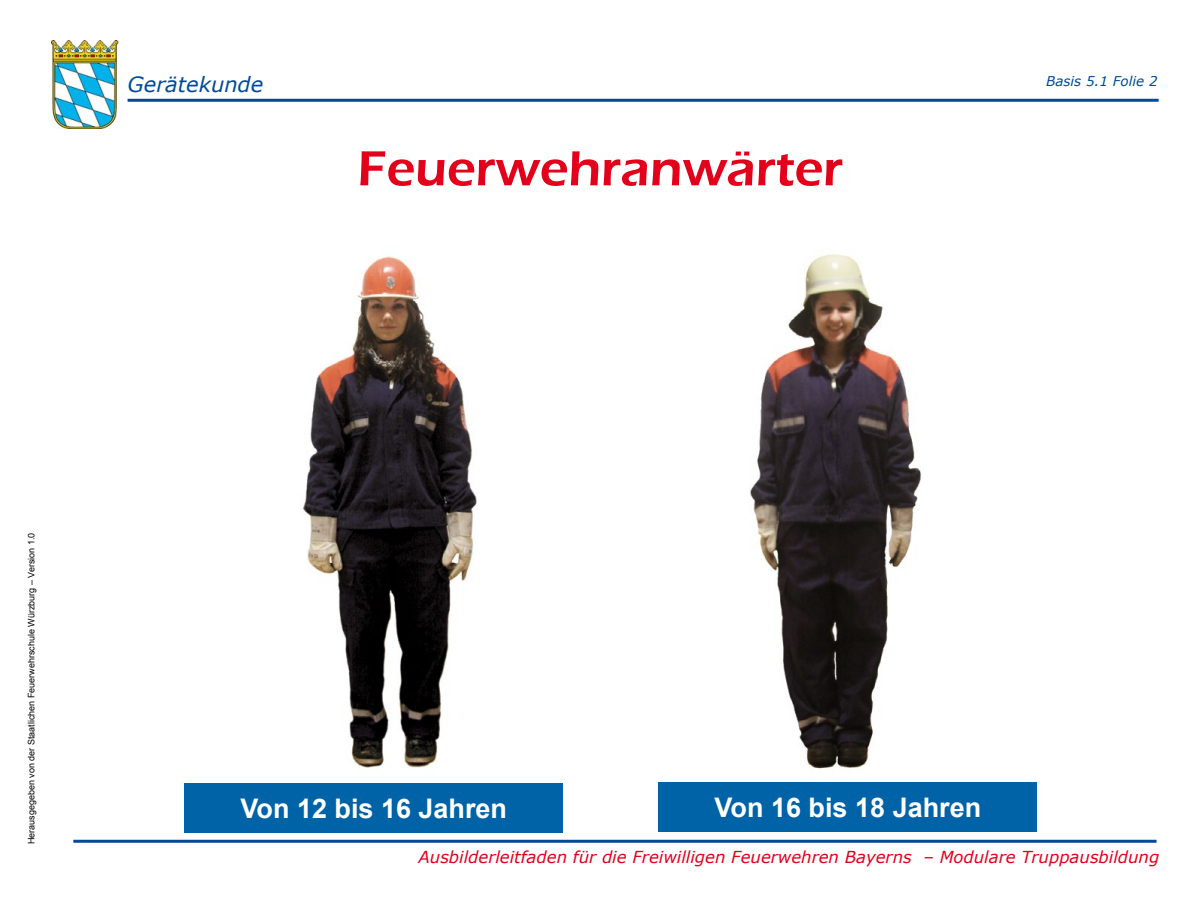
<style>
.page{position:relative;width:1200px;height:900px;background:#fff}
.page>*{position:absolute;margin:0;border:0;box-sizing:border-box;transform-origin:0 0}
.t1{font:600 51px "Eras ITC";color:#e2001a}
.t2{font:700 27px "Arial";color:#fff}
.t3{font:italic 21px "Verdana";color:#004a99}
.t4{font:italic 16.5px "Verdana";color:#e2001a}
.t5{font:italic 13.5px "Verdana";color:#004a99}
.t6{font:9px "Arial";color:#000}
</style>
<div class="page">
<hr style="left:128px;top:99px;width:1031px;height:3px;background:#004a99">
<hr style="left:73px;top:840px;width:1084px;height:3px;background:#004a99">
<img style="left:51px;top:40px;width:68px;height:89px">
<img style="left:302px;top:256px;width:175px;height:512px">
<img style="left:750px;top:254px;width:171px;height:515px">
<svg style="left:358px;top:98px;width:487px;height:4px"></svg>
<div style="left:185px;top:783px;width:378px;height:50px;background:#0062a7"></div>
<div style="left:659px;top:783px;width:378px;height:49px;background:#0062a7"></div>
<p class="t3" style="left:128px;top:69px;width:137px">Gerätekunde</p>
<p class="t5" style="left:1046px;top:71px;width:113px">Basis 5.1 Folie 2</p>
<h1 class="t1" style="left:357px;top:139px;width:487px">Feuerwehranwärter</h1>
<p class="t6" style="left:26px;top:844px;width:313px;rotate:-90deg">Herausgegeben von der Staatlichen Feuerwehrschule Würzburg – Version 1.0</p>
<h2 class="t2" style="left:241px;top:790px;width:268px">Von 12 bis 16 Jahren</h2>
<h2 class="t2" style="left:715px;top:790px;width:268px">Von 16 bis 18 Jahren</h2>
<p class="t4" style="left:419px;top:846px;width:742px">Ausbilderleitfaden für die Freiwilligen Feuerwehren Bayerns – Modulare Truppausbildung</p>
</div>
